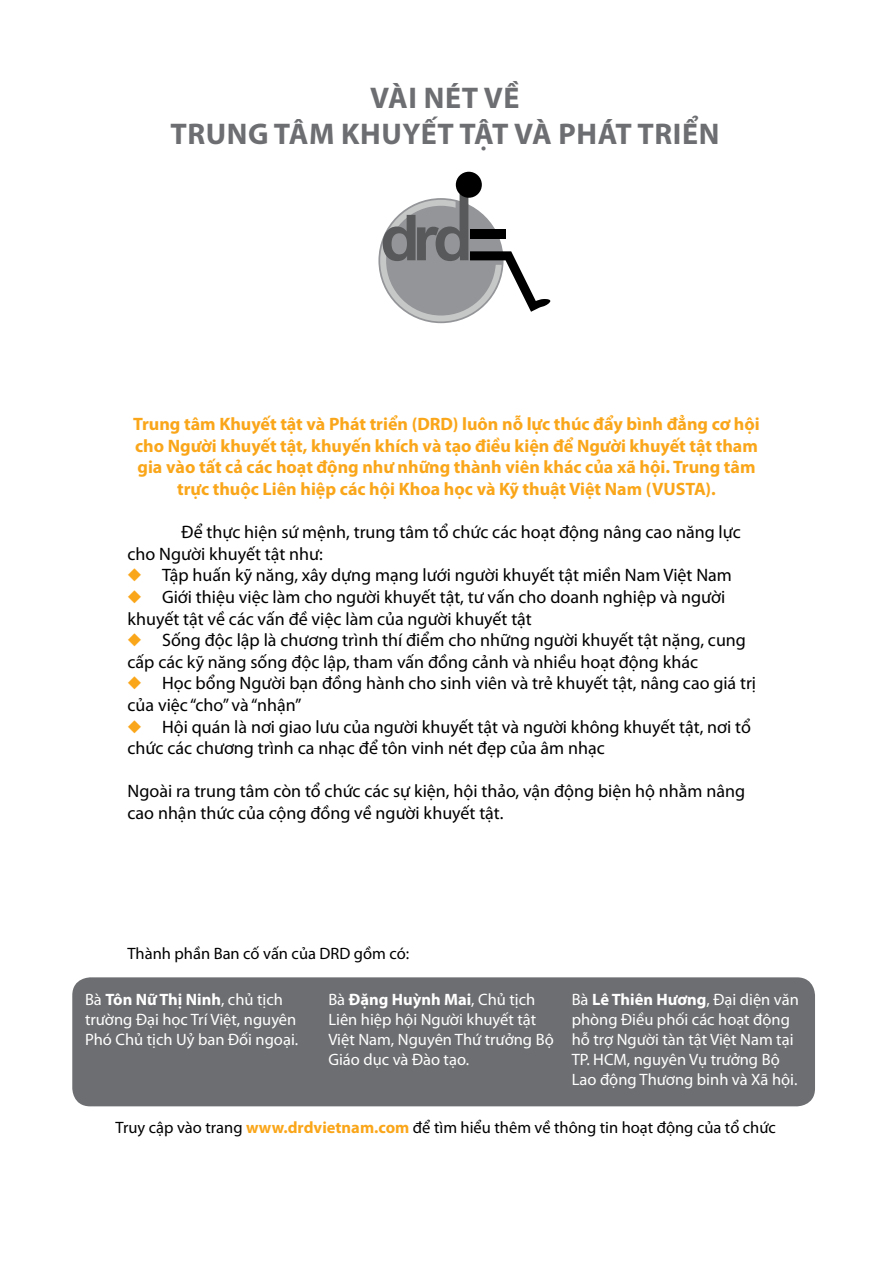
<style>
.page{position:relative;width:893px;height:1263px;background:#fff}
.page>*{position:absolute;margin:0;border:0;box-sizing:border-box;transform-origin:0 0}
.t1{font:700 30px "Myriad Pro";letter-spacing:.02em;color:#6d6e71}
.t2{font:18px/21.6px "Myriad Pro";color:#000}
.t3{font:700 18px/21.6px "Myriad Pro";color:#faa61a;text-align:center}
.t4{font:16.5px/19.8px "Myriad Pro";color:#fff}
.t5{font:16.5px "Myriad Pro";color:#000}
.s1{color:#faa61a}
.s2{font-weight:700}
.s3{font-weight:700;color:#faa61a}
</style>
<div class="page">
<div style="left:456px;top:172px;width:26px;height:26px;background:#000;border-radius:50%"></div>
<svg style="left:380px;top:194px;width:170px;height:127px"></svg>
<div style="left:72px;top:977px;width:743px;height:129px;background:#6d6e71;border-radius:18px"></div>
<h1 class="t1" style="left:370px;top:78px;width:151px">Vài nét về</h1>
<h1 class="t1" style="left:170px;top:114px;width:37px">Trun</h1>
<h1 class="t1" style="left:248px;top:114px;width:469px">g tâm Khuyết tật và Phát triển</h1>
<p class="t3" style="left:133px;top:413px;width:628px">Trung tâm Khuyết tật và Phát triển (DRD) luôn nỗ lực thúc đẩy bình đẳng cơ hội cho Người khuyết tật, khuyến khích và tạo điều kiện để Người khuyết tật tham gia vào tất cả các hoạt động như những thành viên khác của xã hội. Trung tâm trực thuộc Liên hiệp các hội Khoa học và Kỹ thuật Việt Nam (VUSTA).</p>
<p class="t2" style="left:128px;top:521px;width:615px;text-indent:54px">Để thực hiện sứ mệnh, trung tâm tổ chức các hoạt động nâng cao năng lực cho Người khuyết tật như:</p>
<p class="t2" style="left:128px;top:564px;width:606px"><span class="s1">◆</span> Tập huấn kỹ năng, xây dựng mạng lưới người khuyết tật miền Nam Việt Nam</p>
<p class="t2" style="left:128px;top:586px;width:599px"><span class="s1">◆</span> Giới thiệu việc làm cho người khuyết tật, tư vấn cho doanh nghiệp và người khuyết tật về các vấn đề việc làm của người khuyết tật</p>
<p class="t2" style="left:128px;top:629px;width:620px"><span class="s1">◆</span> Sống độc lập là chương trình thí điểm cho những người khuyết tật nặng, cung cấp các kỹ năng sống độc lập, tham vấn đồng cảnh và nhiều hoạt động khác</p>
<p class="t2" style="left:128px;top:672px;width:630px"><span class="s1">◆</span> Học bổng Người bạn đồng hành cho sinh viên và trẻ khuyết tật, nâng cao giá trị của việc “cho” và “nhận”</p>
<p class="t2" style="left:128px;top:715px;width:625px"><span class="s1">◆</span> Hội quán là nơi giao lưu của người khuyết tật và người không khuyết tật, nơi tổ chức các chương trình ca nhạc để tôn vinh nét đẹp của âm nhạc</p>
<p class="t2" style="left:128px;top:780px;width:619px">Ngoài ra trung tâm còn tổ chức các sự kiện, hội thảo, vận động biện hộ nhằm nâng cao nhận thức của cộng đồng về người khuyết tật.</p>
<p class="t5" style="left:128px;top:943px;width:283px">Thành phần Ban cố vấn của DRD gồm có:</p>
<p class="t4" style="left:85px;top:990px;width:215px">Bà <span class="s2">Tôn Nữ Thị Ninh</span>, chủ tịch trường Đại học Trí Việt, nguyên<br>Phó Chủ tịch Uỷ ban Đối ngoại.</p>
<p class="t4" style="left:328px;top:990px;width:227px">Bà <span class="s2">Đặng Huỳnh Mai</span>, Chủ tịch<br>Liên hiệp hội Người khuyết tật<br>Việt Nam, Nguyên Thứ trưởng Bộ<br>Giáo dục và Đào tạo.</p>
<p class="t4" style="left:572px;top:990px;width:229px">Bà <span class="s2">Lê Thiên Hương</span>, Đại diện văn phòng Điều phối các hoạt động hỗ trợ Người tàn tật Việt Nam tại<br>TP. HCM, nguyên Vụ trưởng Bộ<br>Lao động Thương binh và Xã hội.</p>
<p class="t5" style="left:116px;top:1117px;width:662px">Truy cập vào trang <span class="s3">www.drdvietnam.com</span> để tìm hiểu thêm về thông tin hoạt động của tổ chức</p>
</div>
